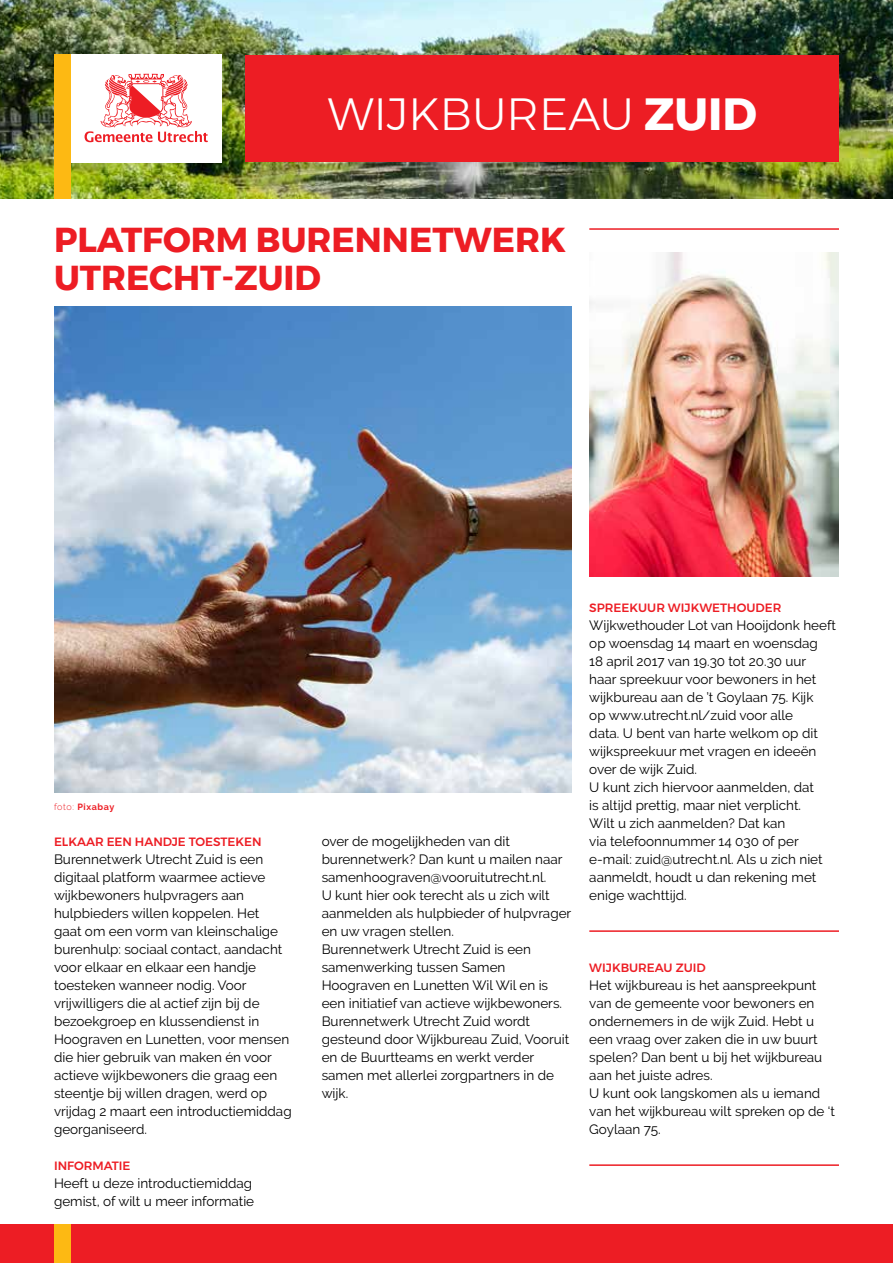
<style>
.page{position:relative;width:893px;height:1263px;background:#fff}
.page>*{position:absolute;margin:0;border:0;box-sizing:border-box;transform-origin:0 0}
.t1{font:300 45px "Montserrat";color:#fff}
.t2{font:700 34.5px/37.5px "Montserrat";color:#ed1d24}
.t3{font:13.5px/18px "Raleway";color:#000}
.t4{font:500 12px "Montserrat";color:#ed1d24}
.t5{font:700 9px "Raleway";letter-spacing:.07em;color:#ed1d24}
.s1{font-weight:700}
.s2{font-weight:300}
</style>
<div class="page">
<div style="left:0;top:1224px;width:893px;height:39px;background:#ed1d24"></div>
<div style="left:54px;top:1224px;width:17px;height:39px;background:#fdb913"></div>
<img style="left:0;top:0;width:893px;height:198px">
<div style="left:246px;top:55px;width:593px;height:106px;background:#ed1d24"></div>
<div style="left:69px;top:54px;width:153px;height:108px;background:#fff"></div>
<svg style="left:85px;top:74px;width:123px;height:68px"></svg>
<div style="left:54px;top:54px;width:17px;height:144px;background:#fdb913"></div>
<hr style="left:589px;top:228px;width:250px;height:2px;background:#ed1d24">
<hr style="left:589px;top:930px;width:250px;height:2px;background:#ed1d24">
<hr style="left:589px;top:1164px;width:250px;height:2px;background:#ed1d24">
<img style="left:54px;top:306px;width:517px;height:486px">
<img style="left:589px;top:252px;width:250px;height:324px">
<h1 class="t1" style="left:328px;top:80px;width:431px">WIJKBUREAU <span class="s1">ZUID</span></h1>
<h2 class="t2" style="left:54px;top:221px;width:513px">PLATFORM BURENNETWERK<br>UTRECHT-ZUID</h2>
<p class="t5" style="left:54px;top:802px;width:62px"><span class="s2">foto:</span> Pixabay</p>
<p class="t4" style="left:54px;top:832px;width:209px">ELKAAR EEN HANDJE TOESTEKEN</p>
<p class="t3" style="left:54px;top:850px;width:239px">Burennetwerk Utrecht Zuid is een digitaal platform waarmee actieve wijkbewoners hulpvragers aan hulpbieders willen koppelen. Het<br>gaat om een vorm van kleinschalige burenhulp: sociaal contact, aandacht voor elkaar en elkaar een handje toesteken wanneer nodig. Voor vrijwilligers die al actief zijn bij de bezoekgroep en klussendienst in Hoograven en Lunetten, voor mensen die hier gebruik van maken én voor actieve wijkbewoners die graag een steentje bij willen dragen, werd op vrijdag 2 maart een introductiemiddag georganiseerd.</p>
<p class="t4" style="left:54px;top:1156px;width:78px">INFORMATIE</p>
<p class="t3" style="left:54px;top:1174px;width:202px">Heeft u deze introductiemiddag gemist, of wilt u meer informatie</p>
<p class="t3" style="left:322px;top:832px;width:251px">over de mogelijkheden van dit burennetwerk? Dan kunt u mailen naar samenhoograven@vooruitutrecht.nl.<br>U kunt hier ook terecht als u zich wilt aanmelden als hulpbieder of hulpvrager en uw vragen stellen.<br>Burennetwerk Utrecht Zuid is een samenwerking tussen Samen<br>Hoograven en Lunetten Wil Wil en is een initiatief van actieve wijkbewoners.<br>Burennetwerk Utrecht Zuid wordt gesteund door Wijkbureau Zuid, Vooruit en de Buurtteams en werkt verder samen met allerlei zorgpartners in de wijk.</p>
<p class="t4" style="left:589px;top:598px;width:194px">SPREEKUUR WIJKWETHOUDER</p>
<p class="t3" style="left:589px;top:616px;width:248px">Wijkwethouder Lot van Hooijdonk heeft op woensdag 14 maart en woensdag<br>18 april 2017 van 19.30 tot 20.30 uur haar spreekuur voor bewoners in het wijkbureau aan de ’t Goylaan 75. Kijk<br>op www.utrecht.nl/zuid voor alle<br>data. U bent van harte welkom op dit wijkspreekuur met vragen en ideeën over de wijk Zuid.<br>U kunt zich hiervoor aanmelden, dat<br>is altijd prettig, maar niet verplicht.<br>Wilt u zich aanmelden? Dat kan<br>via telefoonnummer 14 030 of per e-mail: zuid@utrecht.nl. Als u zich niet aanmeldt, houdt u dan rekening met enige wachttijd.</p>
<p class="t4" style="left:589px;top:958px;width:118px">WIJKBUREAU ZUID</p>
<p class="t3" style="left:589px;top:976px;width:247px">Het wijkbureau is het aanspreekpunt van de gemeente voor bewoners en ondernemers in de wijk Zuid. Hebt u een vraag over zaken die in uw buurt spelen? Dan bent u bij het wijkbureau aan het juiste adres.<br>U kunt ook langskomen als u iemand van het wijkbureau wilt spreken op de ‘t<br>Goylaan 75.</p>
</div>
